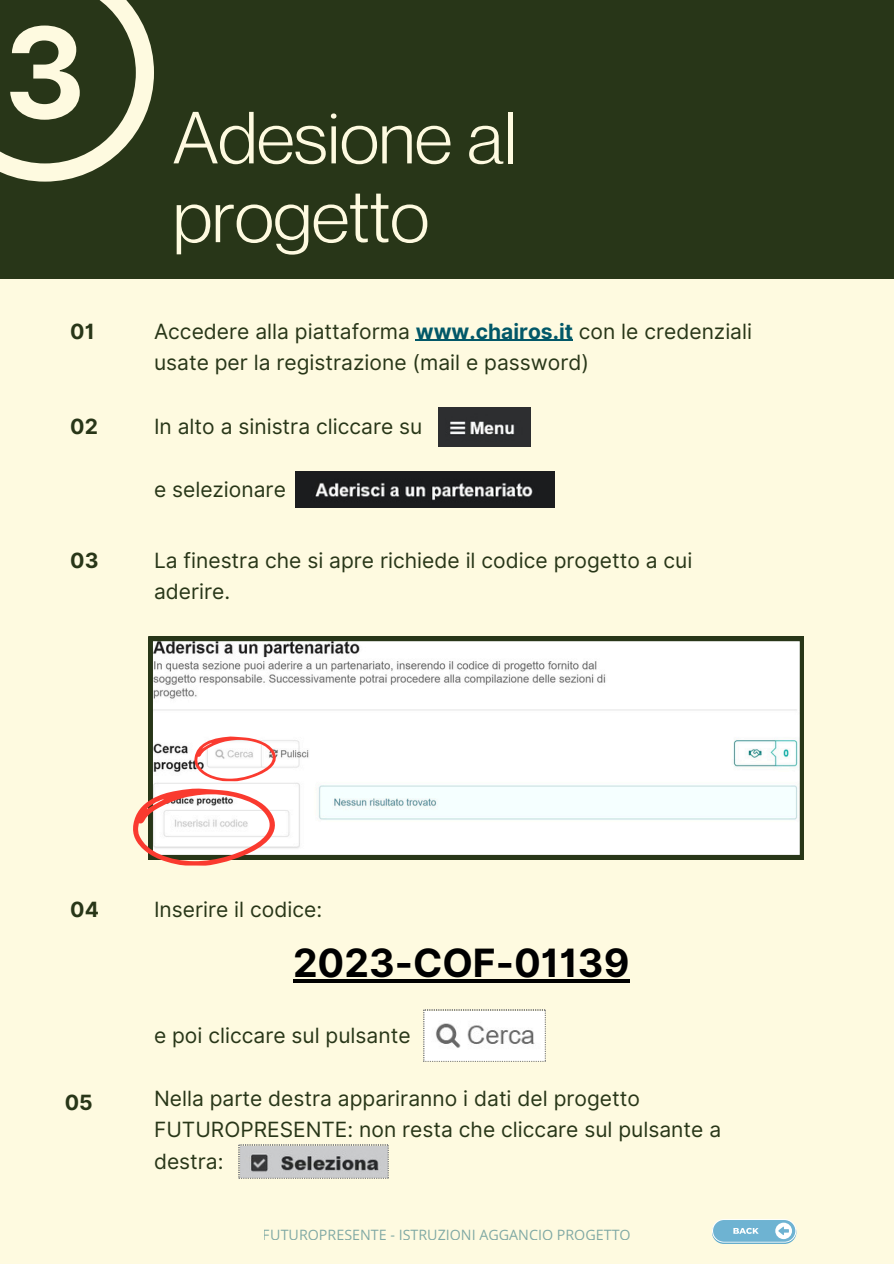
<style>
.page{position:relative;width:894px;height:1264px;background:#fff}
.page>*{position:absolute;margin:0;border:0;box-sizing:border-box;transform-origin:0 0}
.t1{font:72px/78.8px "Neue Montreal";color:#fefae0}
.t2{font:700 39px "Inter";color:#000}
.t3{font:21px/31.5px "Inter";color:#283618}
.t4{font:700 21px "Inter";color:#283618}
.t5{font:14.25px "Open Sans";color:#025868}
.s1{font-weight:700;color:#025868}
</style>
<div class="page">
<div style="left:0;top:0;width:893px;height:1263px;background:#fefae0"></div>
<div style="left:0;top:0;width:893px;height:279px;background:#283618"></div>
<svg style="left:0;top:0;width:154px;height:182px"></svg>
<img style="left:438px;top:407px;width:92px;height:40px">
<img style="left:296px;top:471px;width:258px;height:36px">
<svg style="left:148px;top:636px;width:655px;height:223px"></svg>
<svg style="left:133px;top:788px;width:144px;height:77px"></svg>
<svg style="left:423px;top:1009px;width:122px;height:52px"></svg>
<svg style="left:239px;top:1144px;width:149px;height:34px"></svg>
<hr style="left:416px;top:340px;width:156px;height:1px;background:#025868">
<hr style="left:293px;top:979px;width:336px;height:3px;background:#000">
<svg style="left:193px;top:736px;width:84px;height:45px"></svg>
<svg style="left:711px;top:1220px;width:85px;height:23px"></svg>
<svg style="left:711px;top:1219px;width:85px;height:23px"></svg>
<div style="left:712px;top:1219px;width:83px;height:22px;background:#6eb3d2;border-radius:11px"></div>
<svg style="left:733px;top:1227px;width:25px;height:6px"></svg>
<svg style="left:775px;top:1222px;width:16px;height:16px"></svg>
<h3 class="t1" style="left:173px;top:97px;width:344px">Adesione al progetto</h3>
<p class="t4" style="left:70px;top:318px;width:26px">01</p>
<p class="t3" style="left:154px;top:315px;width:599px">Accedere alla piattaforma <span class="s1">www.chairos.it</span> con le credenziali usate per la registrazione (mail e password)</p>
<p class="t4" style="left:70px;top:414px;width:29px">02</p>
<p class="t3" style="left:154px;top:410px;width:270px">In alto a sinistra cliccare su</p>
<p class="t3" style="left:154px;top:473px;width:133px">e selezionare</p>
<p class="t4" style="left:70px;top:547px;width:30px">03</p>
<p class="t3" style="left:154px;top:544px;width:540px">La finestra che si apre richiede il codice progetto a cui aderire.</p>
<h3 class="t4" style="left:70px;top:896px;width:30px">04</h3>
<h3 class="t4" style="left:65px;top:1090px;width:29px">05</h3>
<h3 class="t3" style="left:154px;top:893px;width:170px">Inserire il codice:</h3>
<h3 class="t2" style="left:293px;top:939px;width:338px">2023-COF-01139</h3>
<p class="t3" style="left:154px;top:1019px;width:258px">e poi cliccare sul pulsante</p>
<p class="t3" style="left:154px;top:1082px;width:568px">Nella parte destra appariranno i dati del progetto<br>FUTUROPRESENTE: non resta che cliccare sul pulsante a destra:</p>
<p class="t5" style="left:263px;top:1224px;width:369px">FUTUROPRESENTE - ISTRUZIONI AGGANCIO PROGETTO</p>
</div>
